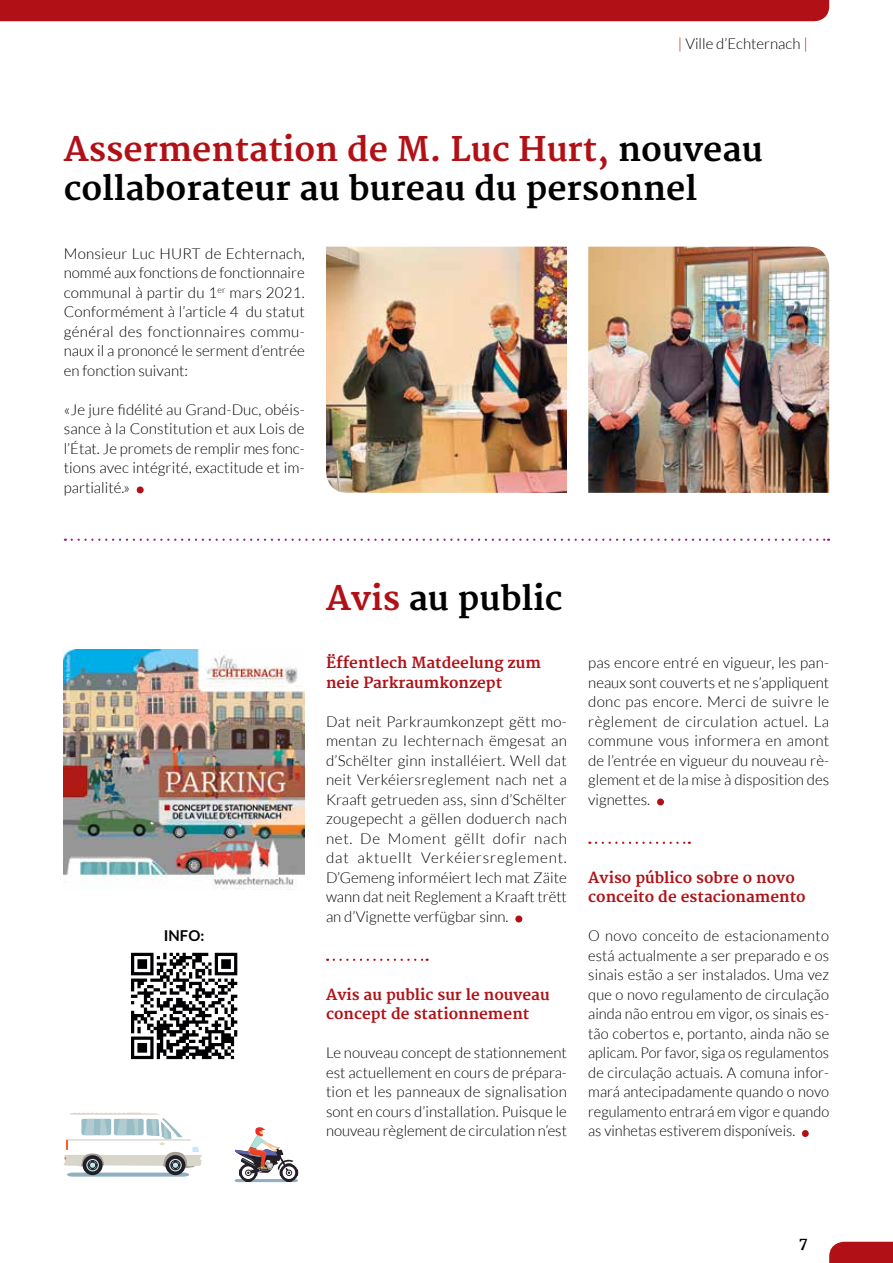
<style>
.page{position:relative;width:893px;height:1263px;background:#fff}
.page>*{position:absolute;margin:0;border:0;box-sizing:border-box;transform-origin:0 0}
.t1{font:300 75px "Lato";color:#b11116}
.t2{font:700 33px/39.6px "Merriweather";color:#000}
.t3{font:300 15px/19.5px "Lato";color:#000;text-align:justify}
.t4{font:700 15px/19.5px "Merriweather";color:#b11116}
.t5{font:700 15px "Lato";color:#000}
.t6{font:700 15px "Merriweather";color:#000}
.s1{color:#b11116}
</style>
<div class="page">
<svg style="left:72px;top:539px;width:757px;height:2px"></svg>
<img style="left:326px;top:247px;width:241px;height:246px">
<img style="left:588px;top:247px;width:241px;height:246px">
<img style="left:64px;top:649px;width:241px;height:241px">
<svg style="left:131px;top:953px;width:106px;height:106px"></svg>
<svg style="left:334px;top:959px;width:94px;height:2px"></svg>
<svg style="left:596px;top:842px;width:94px;height:2px"></svg>
<svg style="left:64px;top:1113px;width:138px;height:63px"></svg>
<svg style="left:235px;top:1127px;width:64px;height:56px"></svg>
<div style="left:0;top:0;width:829px;height:21px;background:#b11116"></div>
<svg style="left:829px;top:1242px;width:64px;height:21px"></svg>
<p class="t3" style="left:678px;top:34px;width:131px"><span class="s1">|</span> Ville d’Echternach <span class="s1">|</span></p>
<h2 class="t2" style="left:64px;top:131px;width:701px"><span class="s1">Assermentation de M. Luc Hurt,</span> nouveau collaborateur au bureau du personnel</h2>
<p class="t3" style="left:64px;top:244px;width:242px">Monsieur Luc HURT de Echternach, nommé aux fonctions de fonctionnaire communal à partir du 1<sup>er</sup> mars 2021.<br>Conformément à l’article 4 du statut général des fonctionnaires commu&shy;naux il a prononcé le serment d’entrée en fonction suivant:</p>
<p class="t3" style="left:64px;top:400px;width:242px">«Je jure fidélité au Grand-Duc, obéis&shy;sance à la Constitution et aux Lois de l’État. Je promets de remplir mes fonc&shy;tions avec intégrité, exactitude et im&shy;partialité.»</p>
<h1 class="t1" style="left:133px;top:426px;width:16px">.</h1>
<p class="t5" style="left:164px;top:927px;width:42px">INFO:</p>
<h2 class="t2" style="left:326px;top:580px;width:238px"><span class="s1">Avis</span> au public</h2>
<p class="t4" style="left:326px;top:654px;width:216px">Ëffentlech Matdeelung zum neie Parkraumkonzept</p>
<p class="t3" style="left:326px;top:712px;width:242px">Dat neit Parkraumkonzept gëtt mo&shy;mentan zu Iechternach ëmgesat an d’Schëlter ginn installéiert. Well dat neit Verkéiersreglement nach net a Kraaft getrueden ass, sinn d’Schëlter zougepecht a gëllen doduerch nach net. De Moment gëllt dofir nach dat aktuellt Verkéiersreglement.<br>D’Gemeng informéiert Iech mat Zäite wann dat neit Reglement a Kraaft trëtt an d’Vignette verfügbar sinn.</p>
<h1 class="t1" style="left:511px;top:855px;width:16px">.</h1>
<p class="t4" style="left:326px;top:985px;width:225px">Avis au public sur le nouveau concept de stationnement</p>
<p class="t3" style="left:326px;top:1043px;width:242px">Le nouveau concept de stationnement est actuellement en cours de prépara&shy;tion et les panneaux de signalisation sont en cours d’installation. Puisque le nouveau règlement de circulation n’est</p>
<p class="t3" style="left:588px;top:653px;width:243px">pas encore entré en vigueur, les pan&shy;neaux sont couverts et ne s’appliquent donc pas encore. Merci de suivre le règlement de circulation actuel. La commune vous informera en amont de l’entrée en vigueur du nouveau rè&shy;glement et de la mise à disposition des vignettes.</p>
<h1 class="t1" style="left:653px;top:738px;width:16px">.</h1>
<p class="t4" style="left:588px;top:868px;width:219px">Aviso público sobre o novo conceito de estacionamento</p>
<p class="t3" style="left:588px;top:926px;width:243px">O novo conceito de estacionamento está actualmente a ser preparado e os sinais estão a ser instalados. Uma vez que o novo regulamento de circulação ainda não entrou em vigor, os sinais es&shy;tão cobertos e, portanto, ainda não se aplicam. Por favor, siga os regulamentos de circulação actuais. A comuna infor&shy;mará antecipadamente quando o novo regulamento entrará em vigor e quando as vinhetas estiverem disponíveis.</p>
<h1 class="t1" style="left:798px;top:1069px;width:16px">.</h1>
<p class="t6" style="left:799px;top:1234px;width:11px">7</p>
</div>
